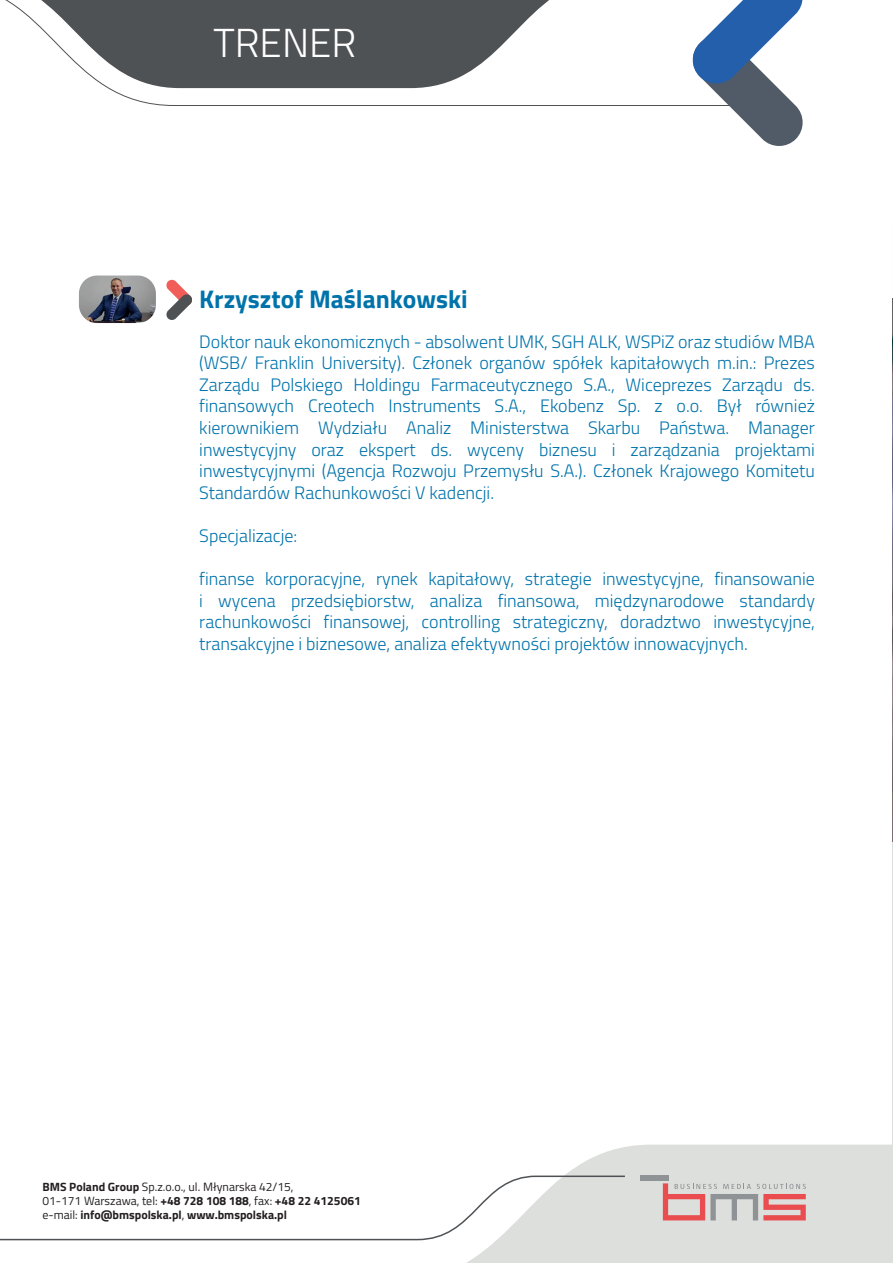
<style>
.page{position:relative;width:893px;height:1263px;background:#fff}
.page>*{position:absolute;margin:0;border:0;box-sizing:border-box;transform-origin:0 0}
.t1{font:300 40.5px "Titillium Web";color:#fff}
.t2{font:700 25.5px "Titillium Web";color:#0073ab}
.t3{font:300 18px/21.6px "Titillium Web";color:#0073ab;text-align:justify}
.t4{font:700 12px/14.4px "Titillium Web";color:#231f20}
.s1{font-weight:400}
</style>
<div class="page">
<img style="left:892px;top:299px;width:1px;height:640px">
<svg style="left:466px;top:1144px;width:426px;height:119px;background:#e0e2df"></svg>
<svg style="left:107px;top:88px;width:583px;height:18px"></svg>
<svg style="left:892px;top:298px;width:1px;height:152px"></svg>
<svg style="left:892px;top:640px;width:1px;height:202px"></svg>
<hr style="left:892px;top:842px;width:1px;height:421px;background:#dcdfdb">
<svg style="left:0;top:1175px;width:626px;height:66px"></svg>
<svg style="left:5px;top:0;width:544px;height:88px;fill:#4f5255"></svg>
<svg style="left:166px;top:279px;width:26px;height:41px"></svg>
<svg style="left:690px;top:0;width:113px;height:146px"></svg>
<svg style="left:663px;top:1183px;width:143px;height:37px;background:#d4aead"></svg>
<div style="left:640px;top:1175px;width:28px;height:5px;background:#909396"></div>
<img style="left:79px;top:276px;width:77px;height:47px">
<h1 class="t1" style="left:213px;top:14px;width:145px">TRENER</h1>
<h2 class="t2" style="left:199px;top:280px;width:270px">Krzysztof Maślankowski</h2>
<p class="t3" style="left:199px;top:330px;width:617px">Doktor nauk ekonomicznych - absolwent UMK, SGH ALK, WSPiZ oraz studiów MBA (WSB/ Franklin University). Członek organów spółek kapitałowych m.in.: Prezes Zarządu Polskiego Holdingu Farmaceutycznego S.A., Wiceprezes Zarządu ds. finansowych Creotech Instruments S.A., Ekobenz Sp. z o.o. Był również kierownikiem Wydziału Analiz Ministerstwa Skarbu Państwa. Manager inwestycyjny oraz ekspert ds. wyceny biznesu i zarządzania projektami inwestycyjnymi (Agencja Rozwoju Przemysłu S.A.). Członek Krajowego Komitetu Standardów Rachunkowości V kadencji.</p>
<p class="t3" style="left:199px;top:524px;width:100px">Specjalizacje:</p>
<p class="t3" style="left:199px;top:567px;width:617px">finanse korporacyjne, rynek kapitałowy, strategie inwestycyjne, finansowanie i wycena przedsiębiorstw, analiza finansowa, międzynarodowe standardy rachunkowości finansowej, controlling strategiczny, doradztwo inwestycyjne, transakcyjne i biznesowe, analiza efektywności projektów innowacyjnych.</p>
<p class="t4" style="left:43px;top:1178px;width:320px">BMS Poland Group <span class="s1">Sp.z.o.o., ul. Młynarska 42/15,<br>01-171 Warszawa, tel:</span> +48 728 108 188<span class="s1">, fax:</span> +48 22 4125061 <span class="s1">e-mail:</span> info@bmspolska.pl<span class="s1">,</span> www.bmspolska.pl</p>
</div>
